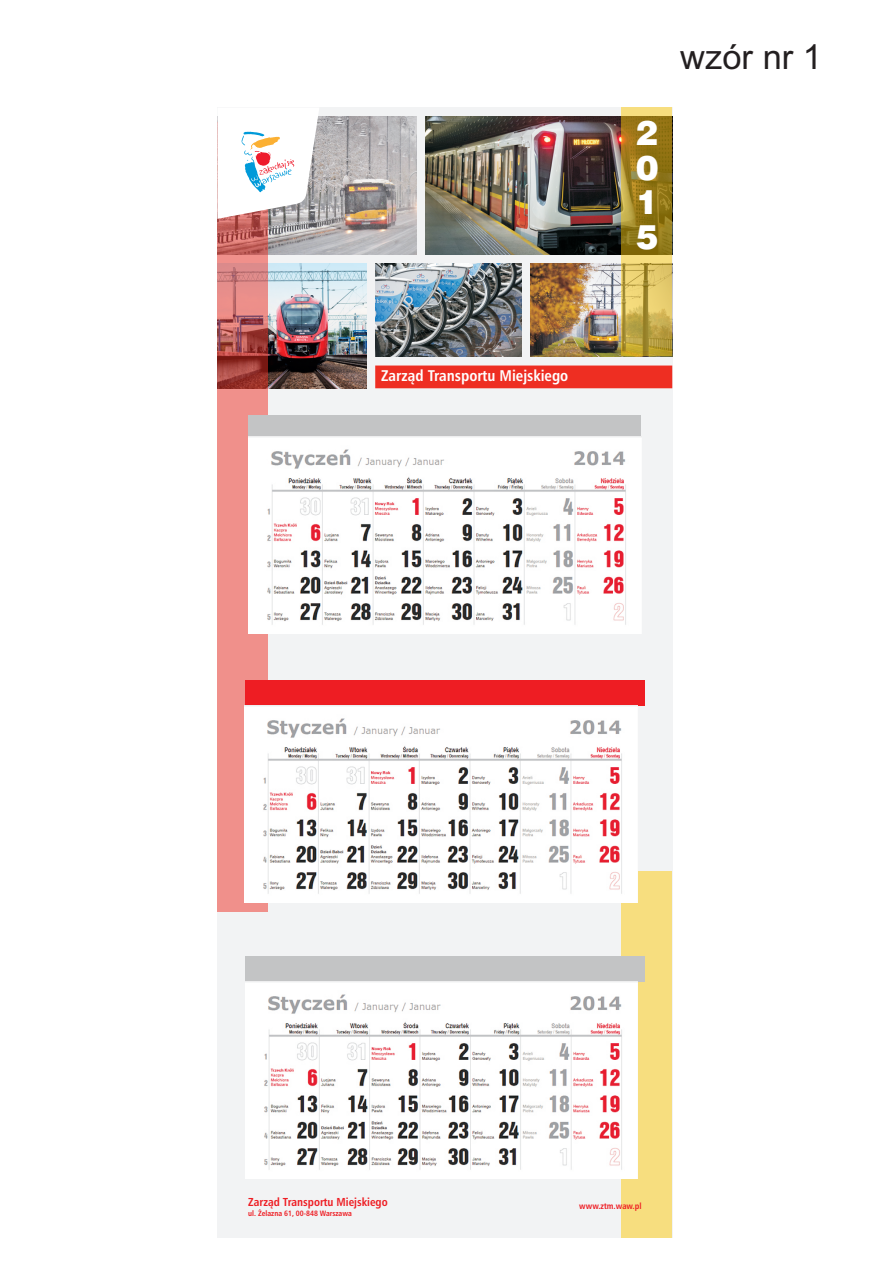
<style>
.page{position:relative;width:893px;height:1263px;background:#fff}
.page>*{position:absolute;margin:0;border:0;box-sizing:border-box;transform-origin:0 0}
.t1{font:34.5px "Arial";color:#231f20}
.t2{font:900 33.9px/34.8px "Swiss 721 BT";color:#fff;text-align:justify}
.t3{font:700 15.52px "Humnst 777 Cn TL";color:#fff}
.t4{font:700 11.55px "Humnst 777 Cn TL";color:#ee1d23}
.t5{font:8.7px "Humanist 777 BT Roman Condensed B,Bold";color:#ee1d23}
.t6{font:700 7.73px "Humnst 777 Cn TL";color:#ee1d23}
</style>
<div class="page">
<div style="left:217px;top:107px;width:455px;height:1131px;background:#f2f3f4"></div>
<div style="left:621px;top:871px;width:51px;height:367px;background:#f7de7f"></div>
<div style="left:375px;top:365px;width:297px;height:23px;background:#ee2e22"></div>
<img style="left:268px;top:116px;width:148px;height:138px">
<img style="left:426px;top:116px;width:195px;height:138px">
<img style="left:530px;top:263px;width:91px;height:93px">
<img style="left:375px;top:263px;width:146px;height:93px">
<img style="left:268px;top:263px;width:98px;height:125px">
<div style="left:217px;top:122px;width:51px;height:789px;background:#ee2e22;opacity:.5"></div>
<svg style="left:217px;top:108px;width:102px;height:111px"></svg>
<div style="left:621px;top:107px;width:51px;height:249px;background:#feca0a;opacity:.5"></div>
<div style="left:245px;top:680px;width:400px;height:26px;background:#ee1d23"></div>
<div style="left:248px;top:415px;width:393px;height:26px;background:#c3c4c5"></div>
<div style="left:245px;top:956px;width:400px;height:26px;background:#c3c4c5"></div>
<img style="left:248px;top:437px;width:393px;height:197px">
<img style="left:245px;top:705px;width:393px;height:198px">
<img style="left:245px;top:981px;width:393px;height:197px">
<h3 class="t3" style="left:381px;top:369px;width:189px">Zarz¹d Transportu Miejskiego</h3>
<h2 class="t2" style="left:636px;top:118px;width:24px">2<br>0<br>1<br>5</h2>
<h1 class="t1" style="left:680px;top:44px;width:143px">wzór nr 1</h1>
<h3 class="t4" style="left:248px;top:1197px;width:141px">Zarz¹d Transportu Miejskiego</h3>
<p class="t6" style="left:248px;top:1210px;width:105px">ul. ¯elazna 61, 00-848 Warszawa</p>
<p class="t5" style="left:579px;top:1203px;width:64px">www.ztm.waw.pl</p>
</div>
